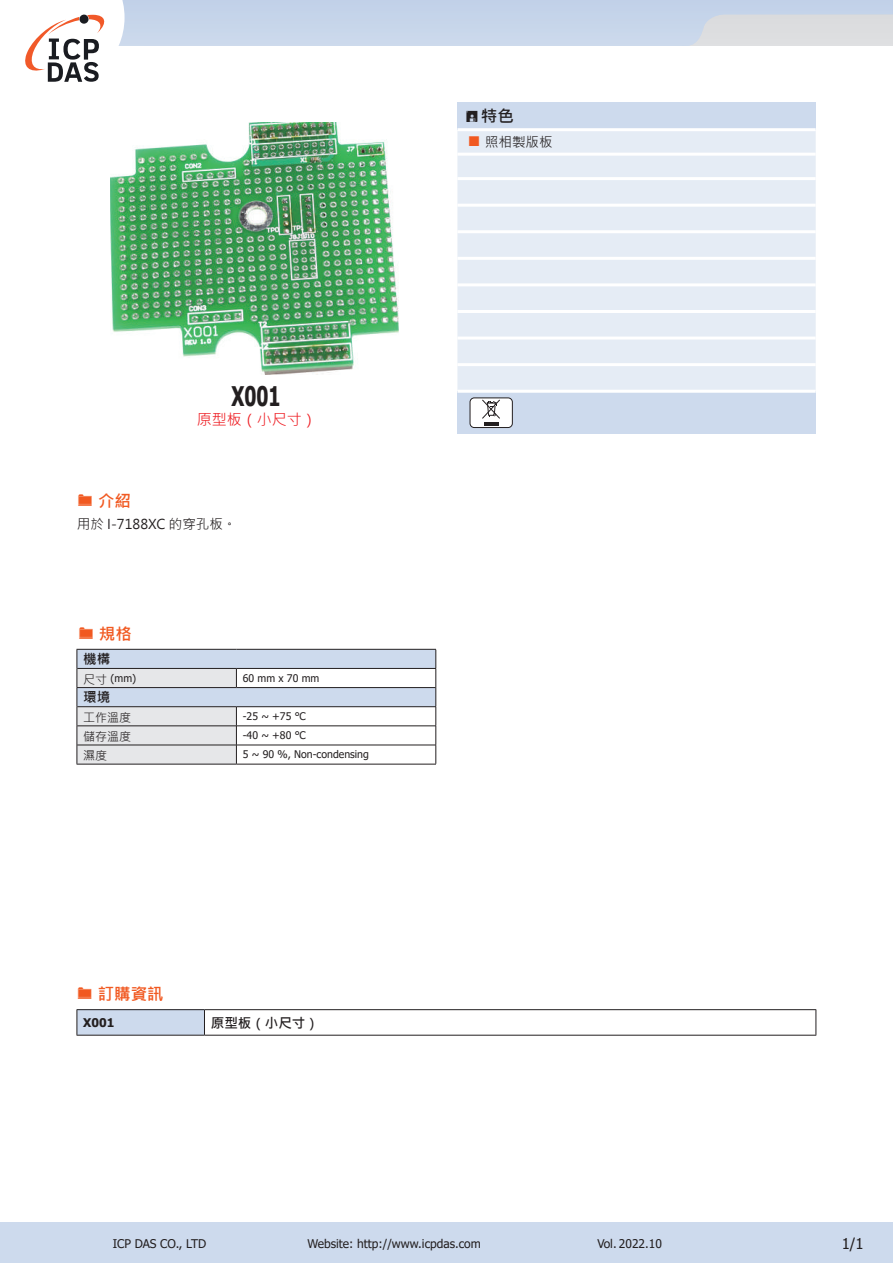
<style>
.page{position:relative;width:893px;height:1263px;background:#fff}
.page>*{position:absolute;margin:0;border:0;box-sizing:border-box;transform-origin:0 0}
.t1{font:700 27px "Tahoma";color:#231f20;scale:.7 1}
.t2{font:700 16.5px "Microsoft Jheng Hei";color:#f15921}
.t3{font:700 16.5px "Microsoft Jheng Hei";color:#231f20}
.t4{font:15px "Microsoft Jheng Hei";color:#ee1d23}
.t5{font:15px "Tahoma";color:#231f20}
.t6{font:13.5px "Microsoft Jheng Hei";color:#231f20}
.t7{font:700 13.5px "Microsoft Jheng Hei";color:#231f20}
.t8{font:12px "Tahoma";color:#231f20}
.t9{font:12px "Microsoft Jheng Hei";color:#231f20}
.t10{font:700 12px "Tahoma";color:#231f20}
.t11{font:10.5px "Tahoma";color:#231f20}
.s1{font-family:"Microsoft Jheng Hei";font-size:12px}
</style>
<div class="page">
<div style="left:0;top:1222px;width:893px;height:41px;background:#cddaed"></div>
<svg style="left:25px;top:0;width:868px;height:82px"></svg>
<div style="left:457px;top:102px;width:359px;height:28px;background:#cddaed"></div>
<div style="left:457px;top:131px;width:359px;height:259px;background:#e5ecf5"></div>
<div style="left:457px;top:391px;width:359px;height:43px;background:#cddaed"></div>
<hr style="left:457px;top:128px;width:359px;height:3px;background:#fff">
<hr style="left:457px;top:153px;width:359px;height:3px;background:#fff">
<hr style="left:457px;top:177px;width:359px;height:3px;background:#fff">
<hr style="left:457px;top:204px;width:359px;height:3px;background:#fff">
<hr style="left:457px;top:230px;width:359px;height:3px;background:#fff">
<hr style="left:457px;top:257px;width:359px;height:3px;background:#fff">
<hr style="left:457px;top:283px;width:359px;height:3px;background:#fff">
<hr style="left:457px;top:310px;width:359px;height:3px;background:#fff">
<hr style="left:457px;top:337px;width:359px;height:3px;background:#fff">
<hr style="left:457px;top:363px;width:359px;height:3px;background:#fff">
<hr style="left:457px;top:390px;width:359px;height:3px;background:#fff">
<div style="left:77px;top:1010px;width:127px;height:25px;background:#cddaed"></div>
<hr style="left:77px;top:1009px;width:127px;height:1px;background:#231f20">
<svg style="left:77px;top:1010px;width:1px;height:25px"></svg>
<hr style="left:204px;top:1009px;width:612px;height:1px;background:#231f20">
<svg style="left:815px;top:1010px;width:1px;height:25px"></svg>
<hr style="left:77px;top:1035px;width:127px;height:1px;background:#231f20">
<hr style="left:204px;top:1035px;width:612px;height:1px;background:#231f20">
<svg style="left:204px;top:1010px;width:1px;height:25px"></svg>
<img style="left:110px;top:122px;width:288px;height:253px">
<hr style="left:77px;top:764px;width:159px;height:1px;background:#231f20">
<hr style="left:236px;top:764px;width:200px;height:1px;background:#231f20">
<svg style="left:77px;top:649px;width:360px;height:115px"></svg>
<div style="left:470px;top:398px;width:42px;height:29px;background:#fff;border-radius:4px"></div>
<div style="left:470px;top:398px;width:43px;height:30px;border:1px solid #231f20;border-radius:4px"></div>
<hr style="left:484px;top:422px;width:15px;height:4px;background:#231f20">
<svg style="left:482px;top:399px;width:18px;height:20px"></svg>
<svg style="left:469px;top:136px;width:10px;height:10px"></svg>
<h1 class="t1" style="left:231px;top:378px;width:72px">X001</h1>
<h2 class="t2" style="left:98px;top:490px;width:34px">介紹</h2>
<p class="t4" style="left:197px;top:411px;width:121px">原型板（小尺寸）</p>
<p class="t6" style="left:77px;top:515px;width:161px">用於 I-7188XC 的穿孔板。</p>
<h2 class="t2" style="left:99px;top:623px;width:34px">規格</h2>
<p class="t7" style="left:83px;top:651px;width:29px">機構</p>
<p class="t11" style="left:83px;top:671px;width:54px"><span class="s1">尺寸</span> (mm)</p>
<p class="t11" style="left:243px;top:671px;width:78px">60 mm x 70 mm</p>
<p class="t7" style="left:83px;top:689px;width:29px">環境</p>
<p class="t9" style="left:83px;top:710px;width:50px">工作溫度</p>
<p class="t11" style="left:243px;top:709px;width:65px">-25 ~ +75 °C</p>
<p class="t9" style="left:83px;top:729px;width:50px">儲存溫度</p>
<p class="t11" style="left:243px;top:728px;width:65px">-40 ~ +80 °C</p>
<p class="t9" style="left:83px;top:748px;width:26px">濕度</p>
<p class="t11" style="left:243px;top:747px;width:128px">5 ~ 90 %, Non-condensing</p>
<h2 class="t2" style="left:98px;top:983px;width:67px">訂購資訊</h2>
<p class="t10" style="left:83px;top:1014px;width:33px">X001</p>
<p class="t7" style="left:211px;top:1014px;width:109px">原型板（小尺寸）</p>
<h2 class="t3" style="left:481px;top:106px;width:34px">特色</h2>
<p class="t6" style="left:485px;top:134px;width:69px">照相製版板</p>
<p class="t8" style="left:113px;top:1235px;width:95px">ICP DAS CO., LTD</p>
<p class="t8" style="left:308px;top:1235px;width:175px">Website: http://www.icpdas.com</p>
<p class="t8" style="left:597px;top:1235px;width:66px">Vol. 2022.10</p>
<p class="t5" style="left:842px;top:1233px;width:24px">1/1</p>
</div>
